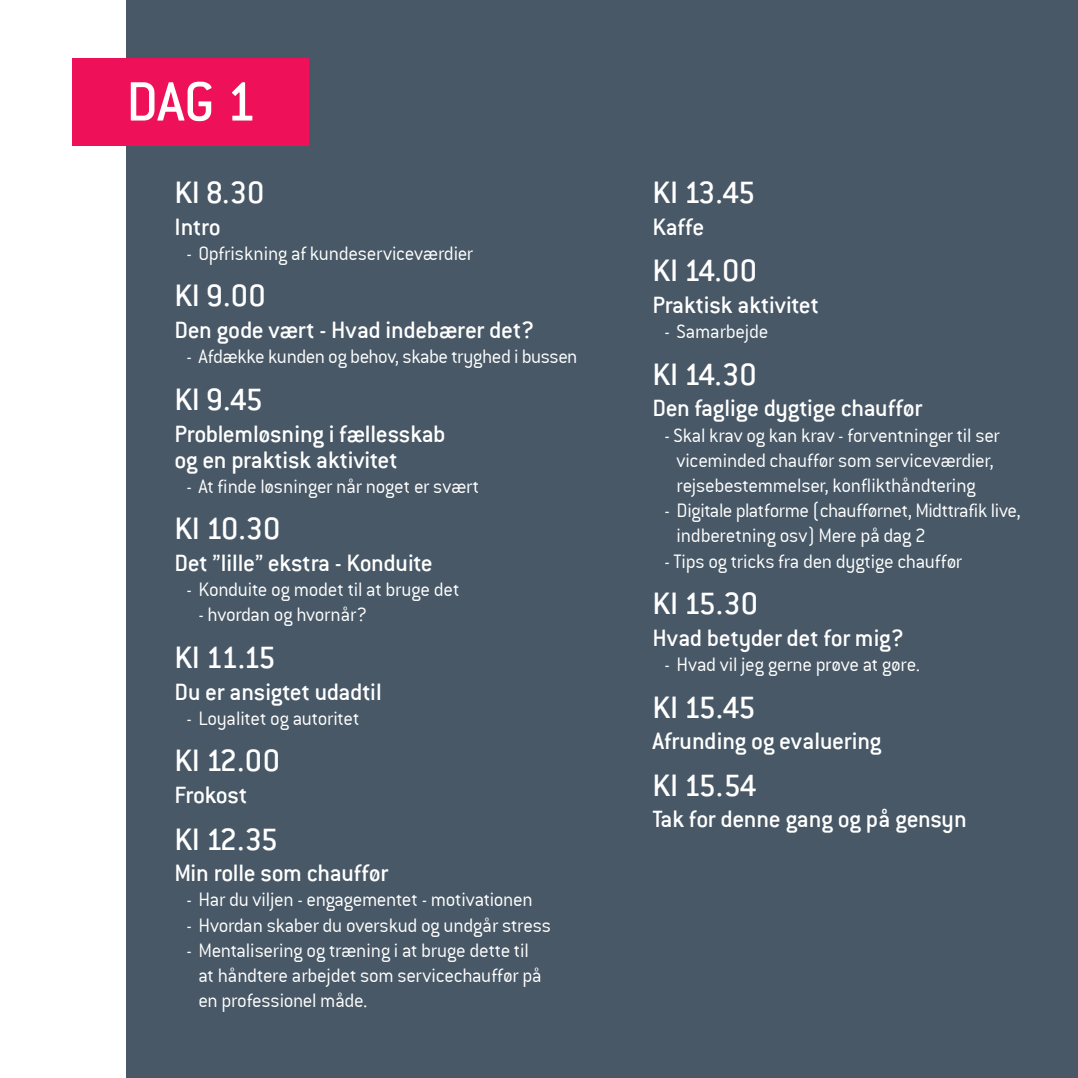
<style>
.page{position:relative;width:1078px;height:1078px;background:#fff}
.page>*{position:absolute;margin:0;border:0;box-sizing:border-box;transform-origin:0 0}
.t1{font:500 60.8px "Conduit ITC";color:#fff}
.t2{font:500 34px "Conduit ITC";color:#fff}
.t3{font:500 26px/26px "Conduit ITC";letter-spacing:-.015em;color:#fff}
.t4{font:21px/25.2px "Conduit ITCTT Light";letter-spacing:-.015em;color:#fff}
</style>
<div class="page">
<div style="left:126px;top:0;width:951px;height:1077px;background:#485866"></div>
<div style="left:72px;top:58px;width:236px;height:88px;background:#ee1059"></div>
<h1 class="t1" style="left:126px;top:67px;width:132px">DAG 1</h1>
<h2 class="t2" style="left:174px;top:173px;width:91px">Kl 8.30</h2>
<p class="t3" style="left:174px;top:213px;width:48px">Intro</p>
<p class="t4" style="left:186px;top:241px;width:288px">- Opfriskning af kundeserviceværdier</p>
<h2 class="t2" style="left:174px;top:276px;width:93px">Kl 9.00</h2>
<p class="t3" style="left:174px;top:317px;width:361px">Den gode vært - Hvad indebærer det?</p>
<p class="t4" style="left:186px;top:344px;width:392px">- Afdække kunden og behov, skabe tryghed i bussen</p>
<h2 class="t2" style="left:174px;top:380px;width:90px">Kl 9.45</h2>
<p class="t3" style="left:174px;top:420px;width:272px">Problemløsning i fællesskab og en praktisk aktivitet</p>
<p class="t4" style="left:186px;top:473px;width:294px">- At finde løsninger når noget er svært</p>
<h2 class="t2" style="left:174px;top:509px;width:108px">Kl 10.30</h2>
<p class="t3" style="left:174px;top:549px;width:260px">Det ”lille” ekstra - Konduite</p>
<p class="t4" style="left:186px;top:577px;width:274px">- Konduite og modet til at bruge det</p>
<p class="t4" style="left:198px;top:602px;width:170px">- hvordan og hvornår?</p>
<h2 class="t2" style="left:174px;top:638px;width:103px">Kl 11.15</h2>
<p class="t3" style="left:174px;top:678px;width:209px">Du er ansigtet udadtil</p>
<p class="t4" style="left:186px;top:705px;width:174px">- Loyalitet og autoritet</p>
<h2 class="t2" style="left:174px;top:741px;width:107px">Kl 12.00</h2>
<p class="t3" style="left:174px;top:781px;width:74px">Frokost</p>
<h2 class="t2" style="left:174px;top:819px;width:105px">Kl 12.35</h2>
<p class="t3" style="left:174px;top:859px;width:215px">Min rolle som chauffør</p>
<p class="t4" style="left:186px;top:887px;width:347px">- Har du viljen - engagementet - motivationen</p>
<p class="t4" style="left:186px;top:912px;width:366px">- Hvordan skaber du overskud og undgår stress</p>
<p class="t4" style="left:198px;top:937px;width:345px;text-indent:-12px">- Mentalisering og træning i at bruge dette til at håndtere arbejdet som servicechauffør på en professionel måde.</p>
<h2 class="t2" style="left:652px;top:173px;width:104px">Kl 13.45</h2>
<p class="t3" style="left:652px;top:213px;width:54px">Kaffe</p>
<h2 class="t2" style="left:652px;top:251px;width:106px">Kl 14.00</h2>
<p class="t3" style="left:652px;top:291px;width:168px">Praktisk aktivitet</p>
<p class="t4" style="left:664px;top:319px;width:105px">- Samarbejde</p>
<h2 class="t2" style="left:652px;top:355px;width:106px">Kl 14.30</h2>
<p class="t3" style="left:652px;top:395px;width:271px">Den faglige dygtige chauffør</p>
<p class="t4" style="left:664px;top:422px;width:337px;text-align:center">- Skal krav og kan krav - forventninger til ser viceminded chauffør som serviceværdier, rejsebestemmelser, konflikthåndtering</p>
<p class="t4" style="left:676px;top:498px;width:346px;text-indent:-12px">- Digitale platforme (chaufførnet, Midttrafik live, indberetning osv) Mere på dag 2</p>
<p class="t4" style="left:664px;top:548px;width:299px">- Tips og tricks fra den dygtige chauffør</p>
<h2 class="t2" style="left:652px;top:584px;width:107px">Kl 15.30</h2>
<p class="t3" style="left:652px;top:624px;width:253px">Hvad betyder det for mig?</p>
<p class="t4" style="left:664px;top:651px;width:257px">- Hvad vil jeg gerne prøve at gøre.</p>
<h2 class="t2" style="left:652px;top:687px;width:104px">Kl 15.45</h2>
<p class="t3" style="left:652px;top:727px;width:230px">Afrunding og evaluering</p>
<h2 class="t2" style="left:652px;top:765px;width:106px">Kl 15.54</h2>
<p class="t3" style="left:652px;top:805px;width:316px">Tak for denne gang og på gensyn</p>
</div>
